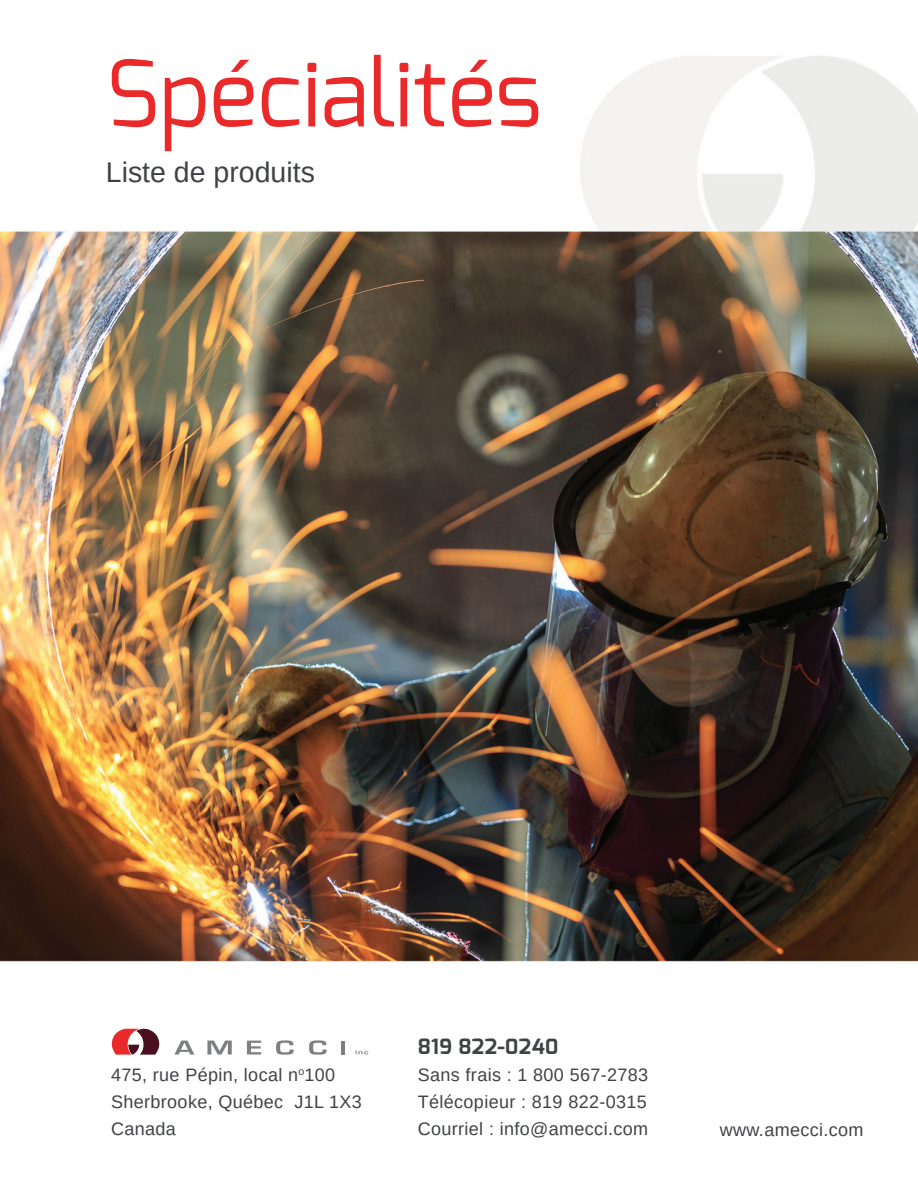
<style>
.page{position:relative;width:918px;height:1192px;background:#fff}
.page>*{position:absolute;margin:0;border:0;box-sizing:border-box;transform-origin:0 0}
.t1{font:91.5px "Exo";color:#e9292a}
.t2{font:28.5px "Arimo";color:#404245}
.t3{font:700 21px "Exo";letter-spacing:.02em;color:#404245}
.t4{font:18px/27px "Arimo";letter-spacing:.02em;color:#404245}
</style>
<div class="page">
<img style="left:0;top:56px;width:918px;height:999px">
<svg style="left:207px;top:1041px;width:25px;height:14px"></svg>
<svg style="left:174px;top:1041px;width:20px;height:14px"></svg>
<svg style="left:309px;top:1040px;width:18px;height:15px"></svg>
<svg style="left:247px;top:1041px;width:14px;height:13px"></svg>
<svg style="left:276px;top:1040px;width:18px;height:15px"></svg>
<svg style="left:112px;top:1028px;width:47px;height:27px"></svg>
<hr style="left:341px;top:1041px;width:4px;height:13px;background:#7b8080">
<svg style="left:355px;top:1050px;width:13px;height:4px"></svg>
<h1 class="t1" style="left:106px;top:35px;width:437px">Spécialités</h1>
<h2 class="t2" style="left:106px;top:154px;width:211px">Liste de produits</h2>
<p class="t4" style="left:111px;top:1061px;width:252px">475, rue Pépin, local n<sup>o</sup>100<br>Sherbrooke, Québec J1L 1X3<br>Canada</p>
<p class="t3" style="left:418px;top:1033px;width:142px">819 822-0240</p>
<p class="t4" style="left:418px;top:1061px;width:232px;text-align:justify">Sans frais : 1 800 567-2783<br>Télécopieur : 819 822-0315<br>Courriel : info@amecci.com</p>
<p class="t4" style="left:720px;top:1116px;width:145px">www.amecci.com</p>
</div>
